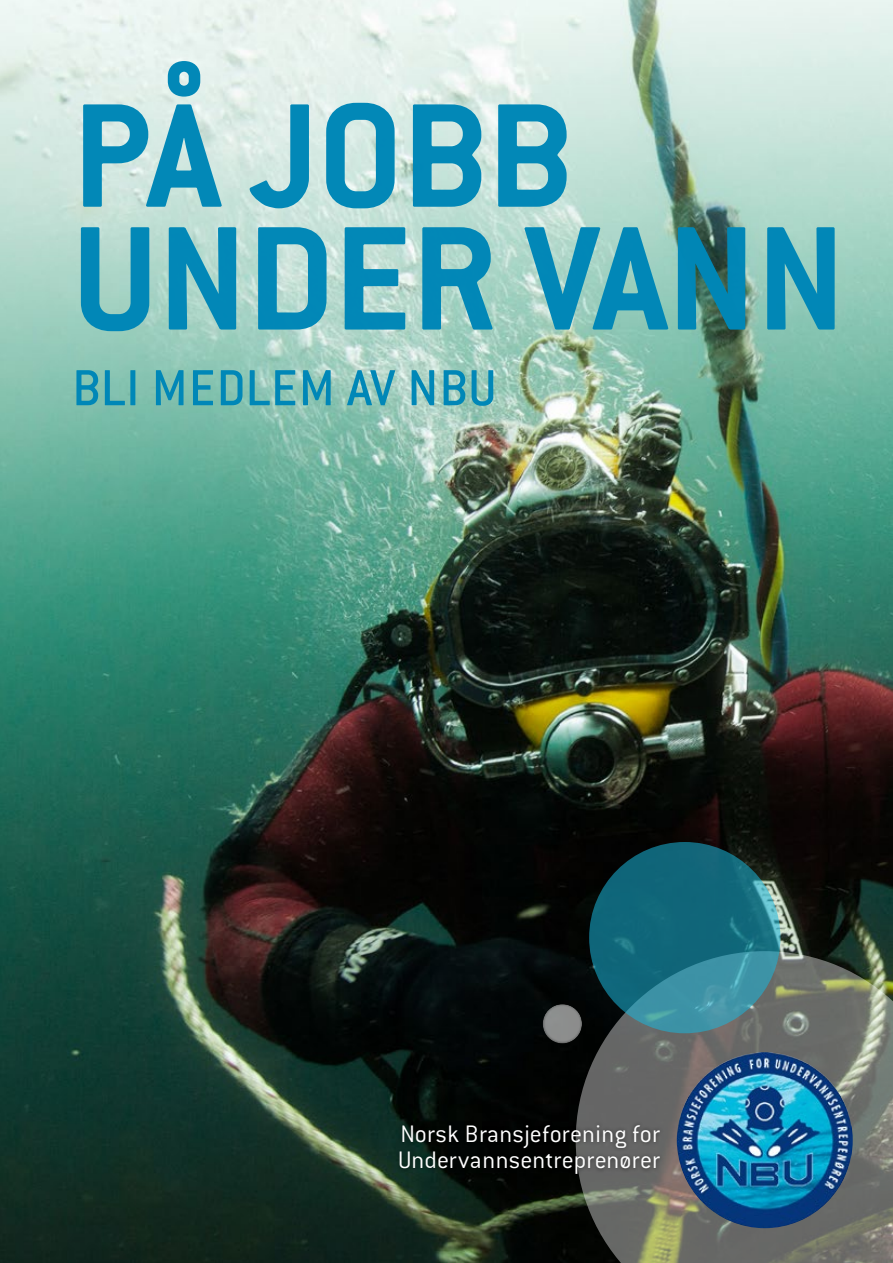
<style>
.page{position:relative;width:893px;height:1263px;background:#fff}
.page>*{position:absolute;margin:0;border:0;box-sizing:border-box;transform-origin:0 0}
.t1{font:700 162.45px/122.9px "Conduit ITC";color:#0087b7}
.t2{font:500 55.65px "Conduit ITC";letter-spacing:.005em;color:#0087b7}
.t3{font:300 26.25px/26.2px "Conduit ITC";letter-spacing:.005em;color:#fff}
</style>
<div class="page">
<img style="left:0;top:0;width:893px;height:1263px">
<svg style="left:1px;top:1058px;width:575px;height:1px"></svg>
<div style="left:541px;top:1003px;width:42px;height:41px;background:#000;opacity:.75"></div>
<svg style="left:576px;top:951px;width:317px;height:312px;fill:#686a66"></svg>
<div style="left:395px;top:1121px;width:269px;height:58px;background:#000;opacity:.5"></div>
<img style="left:677px;top:1052px;width:176px;height:176px;border-radius:88px">
<svg style="left:589px;top:842px;width:191px;height:191px;fill:#10677a"></svg>
<h1 class="t1" style="left:72px;top:92px;width:775px">PÅ JOBB<br>UNDER VANN</h1>
<h2 class="t2" style="left:72px;top:357px;width:426px">BLI MEDLEM AV NBU</h2>
<p class="t3" style="left:398px;top:1121px;width:263px">Norsk Bransjeforening for<br>Undervannsentreprenører</p>
</div>
